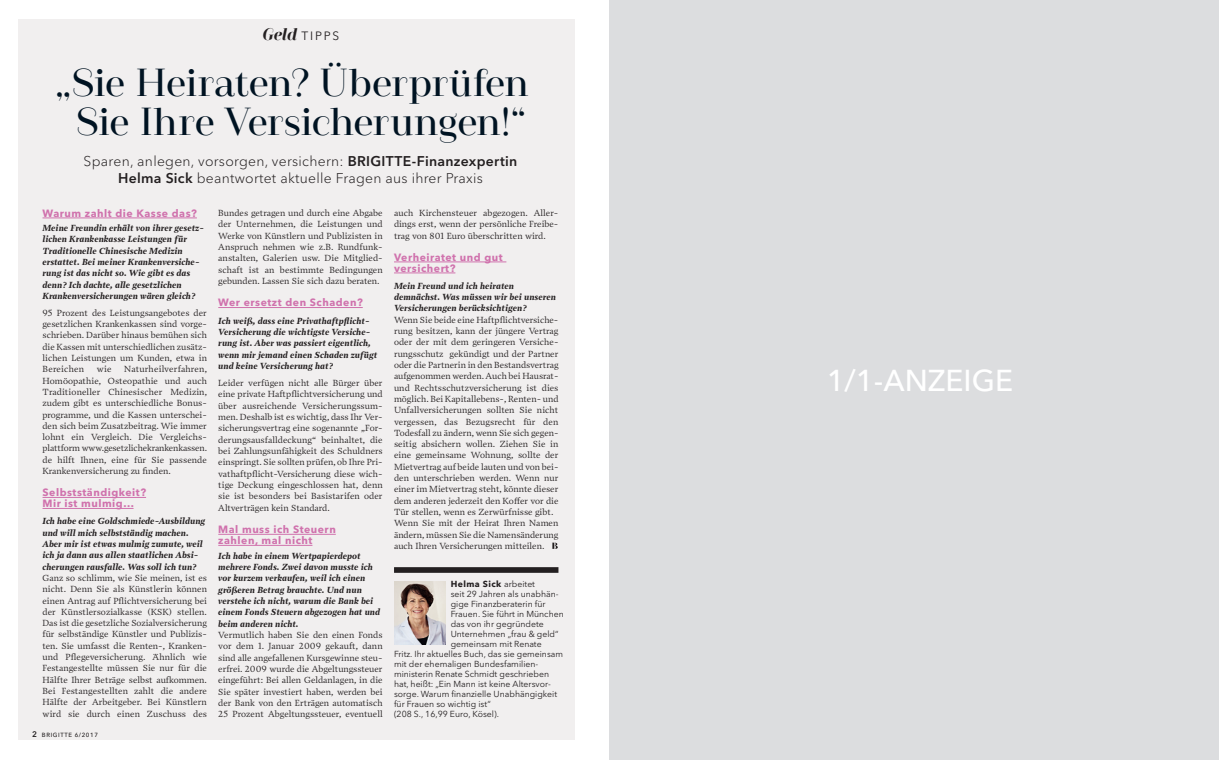
<style>
.page{position:relative;width:1219px;height:760px;background:#fff}
.page>*{position:absolute;margin:0;border:0;box-sizing:border-box;transform-origin:0 0}
.t1{font:600 39px/39px "Camila";letter-spacing:-.015em;color:#001322;text-align:center}
.t2{font:500 30px "Avenir Next LT Pro";color:#fff}
.t3{font:300 14px/17px "Avenir Next LT Pro";letter-spacing:.02em;color:#231f20;text-align:center}
.t4{font:12px "Avenir Next LT Pro";letter-spacing:.15em;color:#231f20}
.t5{font:700 10.5px/11px "Avenir Next LT Pro";letter-spacing:.05em;color:#d072ad}
.t6{font:9px/11.3px "Prensa";color:#231f20;text-align:justify}
.t7{font:italic 700 9px/11.3px "Prensa";color:#231f20}
.t8{font:8.7px "Avenir Next LT Pro";color:#231f20}
.t9{font:700 8.7px "Avenir Next LT Pro";letter-spacing:.05em;color:#231f20}
.t10{font:500 6px "Avenir Next LT Pro";letter-spacing:.1em;color:#231f20}
.s1{font-family:"Camila";font-weight:700;font-style:italic;font-size:17px}
.s2{font-weight:600}
.s3{font-weight:600;font-size:8px}
.s4{font-weight:400}
</style>
<div class="page">
<div style="left:609px;top:0;width:610px;height:760px;background:#dcdddf"></div>
<div style="left:18px;top:19px;width:556px;height:720px;background:#f1efef"></div>
<img style="left:394px;top:581px;width:51px;height:63px">
<hr style="left:43px;top:218px;width:154px;height:1px;background:#d072ad">
<hr style="left:43px;top:497px;width:103px;height:1px;background:#d072ad">
<hr style="left:43px;top:508px;width:91px;height:1px;background:#d072ad">
<hr style="left:218px;top:307px;width:145px;height:1px;background:#d072ad">
<hr style="left:218px;top:534px;width:118px;height:1px;background:#d072ad">
<hr style="left:218px;top:545px;width:94px;height:1px;background:#d072ad">
<hr style="left:394px;top:262px;width:112px;height:1px;background:#d072ad">
<hr style="left:394px;top:273px;width:61px;height:1px;background:#d072ad">
<div style="left:394px;top:567px;width:164px;height:6px;background:#231f20"></div>
<svg style="left:552px;top:542px;width:6px;height:7px"></svg>
<h3 class="t4" style="left:262px;top:29px;width:79px"><span class="s1">Geld</span> TIPPS</h3>
<h1 class="t1" style="left:55px;top:64px;width:475px">„Sie Heiraten? Überprüfen<br>Sie Ihre Versicherungen!“</h1>
<h3 class="t3" style="left:84px;top:153px;width:435px">Sparen, anlegen, vorsorgen, versichern: <span class="s2">BRIGITTE-Finanzexpertin<br>Helma Sick</span> beantwortet aktuelle Fragen aus ihrer Praxis</h3>
<p class="t5" style="left:43px;top:208px;width:156px">Warum zahlt die Kasse das?</p>
<p class="t7" style="left:43px;top:222px;width:163px">Meine Freundin erhält von ihrer gesetz&shy;lichen Krankenkasse Leistungen für Traditionelle Chinesische Medizin erstattet. Bei meiner Krankenversiche&shy;rung ist das nicht so. Wie gibt es das denn? Ich dachte, alle gesetzlichen Krankenversicherungen wären gleich?</p>
<p class="t6" style="left:43px;top:307px;width:166px">95 Prozent des Leistungsangebotes der gesetzlichen Krankenkassen sind vorge&shy;schrieben. Darüber hinaus bemühen sich die Kassen mit unterschiedlichen zusätz&shy;lichen Leistungen um Kunden, etwa in Bereichen</p>
<p class="t6" style="left:43px;top:363px;width:166px;text-indent:82px">Naturheilverfahren, Homöopathie, Osteopathie und auch Traditioneller Chinesischer Medizin, zudem gibt es unterschiedliche Bonus&shy;programme, und die Kassen unterschei&shy;den sich beim Zusatzbeitrag. Wie immer lohnt ein Vergleich. Die Vergleichs&shy;plattform www.gesetzlichekrankenkassen. de hilft Ihnen, eine für Sie passende Krankenversicherung zu finden.</p>
<p class="t5" style="left:43px;top:487px;width:105px">Selbstständigkeit?<br>Mir ist mulmig...</p>
<p class="t7" style="left:43px;top:515px;width:164px">Ich habe eine Goldschmiede-Ausbildung und will mich selbstständig machen.<br>Aber mir ist etwas mulmig zumute, weil ich ja dann aus allen staatlichen Absi&shy;cherungen rausfalle. Was soll ich tun?</p>
<p class="t6" style="left:43px;top:572px;width:166px">Ganz so schlimm, wie Sie meinen, ist es nicht. Denn Sie als Künstlerin können einen Antrag auf Pflichtversicherung bei der Künstlersozialkasse (KSK) stellen.<br>Das ist die gesetzliche Sozialversicherung für selbständige Künstler und Publizis&shy;ten. Sie umfasst die Renten-, Kranken&shy;und Pflegeversicherung. Ähnlich wie Festangestellte müssen Sie nur für die Hälfte Ihrer Beträge selbst aufkommen.<br>Bei Festangestellten zahlt die andere Hälfte der Arbeitgeber. Bei Künstlern wird sie durch einen Zuschuss des</p>
<p class="t6" style="left:97px;top:363px;width:16px">wie</p>
<p class="t10" style="left:32px;top:731px;width:67px"><span class="s3">2</span> BRIGITTE 6/2017</p>
<p class="t6" style="left:218px;top:207px;width:166px">Bundes getragen und durch eine Abgabe der Unternehmen, die Leistungen und Werke von Künstlern und Publizisten in Anspruch nehmen wie z.B. Rundfunk&shy;anstalten, Galerien usw. Die Mitglied&shy;schaft ist an bestimmte Bedingungen gebunden. Lassen Sie sich dazu beraten.</p>
<p class="t5" style="left:218px;top:297px;width:146px">Wer ersetzt den Schaden?</p>
<p class="t7" style="left:218px;top:315px;width:161px">Ich weiß, dass eine Privathaftpflicht-Versicherung die wichtigste Versiche&shy;rung ist. Aber was passiert eigentlich, wenn mir jemand einen Schaden zufügt und keine Versicherung hat?</p>
<p class="t6" style="left:218px;top:377px;width:166px">Leider verfügen nicht alle Bürger über eine private Haftpflichtversicherung und über ausreichende Versicherungssum&shy;men. Deshalb ist es wichtig, dass Ihr Ver&shy;sicherungsvertrag eine sogenannte „For&shy;derungsausfalldeckung“ beinhaltet, die bei Zahlungsunfähigkeit des Schuldners einspringt. Sie sollten prüfen, ob Ihre Pri&shy;vathaftpflicht-Versicherung diese wich&shy;tige Deckung eingeschlossen hat, denn sie ist besonders bei Basistarifen oder Altverträgen kein Standard.</p>
<p class="t5" style="left:218px;top:524px;width:119px">Mal muss ich Steuern zahlen, mal nicht</p>
<p class="t7" style="left:218px;top:550px;width:163px">Ich habe in einem Wertpapierdepot mehrere Fonds. Zwei davon musste ich vor kurzem verkaufen, weil ich einen größeren Betrag brauchte. Und nun verstehe ich nicht, warum die Bank bei einem Fonds Steuern abgezogen hat und beim anderen nicht.</p>
<p class="t6" style="left:218px;top:629px;width:166px">Vermutlich haben Sie den einen Fonds vor dem 1. Januar 2009 gekauft, dann sind alle angefallenen Kursgewinne steu&shy;erfrei. 2009 wurde die Abgeltungssteuer eingeführt: Bei allen Geldanlagen, in die Sie später investiert haben, werden bei der Bank von den Erträgen automatisch 25 Prozent Abgeltungssteuer, eventuell</p>
<p class="t6" style="left:394px;top:207px;width:166px;text-align:left">auch Kirchensteuer abgezogen. Aller&shy;dings erst, wenn der persönliche Freibe&shy;trag von 801 Euro überschritten wird.</p>
<p class="t5" style="left:394px;top:252px;width:110px">Verheiratet und gut versichert?</p>
<p class="t7" style="left:394px;top:280px;width:163px">Mein Freund und ich heiraten demnächst. Was müssen wir bei unseren<br>Versicherungen berücksichtigen?</p>
<p class="t6" style="left:394px;top:314px;width:166px;text-align:left">Wenn Sie beide eine Haftpflichtversiche&shy;rung besitzen, kann der jüngere Vertrag oder der mit dem geringeren Versiche&shy;rungsschutz gekündigt und der Partner oder die Partnerin in den Bestandsvertrag aufgenommen werden. Auch bei Hausrat&shy;und Rechtsschutzversicherung ist dies möglich. Bei Kapitallebens-, Renten- und Unfallversicherungen sollten Sie nicht vergessen, das Bezugsrecht für den Todesfall zu ändern, wenn Sie sich gegen&shy;seitig absichern wollen. Ziehen Sie in eine gemeinsame Wohnung, sollte der Mietvertrag auf beide lauten und von bei&shy;den unterschrieben werden. Wenn nur einer im Mietvertrag steht, könnte dieser dem anderen jederzeit den Koffer vor die Tür stellen, wenn es Zerwürfnisse gibt.<br>Wenn Sie mit der Heirat Ihren Namen ändern, müssen Sie die Namensänderung auch Ihren Versicherungen mitteilen.</p>
<p class="t9" style="left:451px;top:579px;width:86px">Helma Sick <span class="s4">arbeitet</span></p>
<p class="t8" style="left:451px;top:589px;width:109px">seit 29 Jahren als unabhän-</p>
<p class="t8" style="left:451px;top:599px;width:96px">gige Finanzberaterin für</p>
<p class="t8" style="left:451px;top:609px;width:115px">Frauen. Sie führt in München</p>
<p class="t8" style="left:451px;top:619px;width:95px">das von ihr gegründete</p>
<p class="t8" style="left:451px;top:629px;width:109px">Unternehmen „frau &amp; geld“</p>
<p class="t8" style="left:451px;top:639px;width:92px">gemeinsam mit Renate</p>
<p class="t8" style="left:394px;top:649px;width:170px">Fritz. Ihr aktuelles Buch, das sie gemeinsam</p>
<p class="t8" style="left:394px;top:659px;width:146px">mit der ehemaligen Bundesfamilien-</p>
<p class="t8" style="left:394px;top:669px;width:157px">ministerin Renate Schmidt geschrieben</p>
<p class="t8" style="left:394px;top:679px;width:158px">hat, heißt: „Ein Mann ist keine Altersvor-</p>
<p class="t8" style="left:394px;top:689px;width:165px">sorge. Warum finanzielle Unabhängigkeit</p>
<p class="t8" style="left:394px;top:699px;width:98px">für Frauen so wichtig ist“</p>
<p class="t8" style="left:394px;top:709px;width:106px">(208 S., 16,99 Euro, Kösel).</p>
<h2 class="t2" style="left:827px;top:363px;width:188px">1/1-ANZEIGE</h2>
</div>
